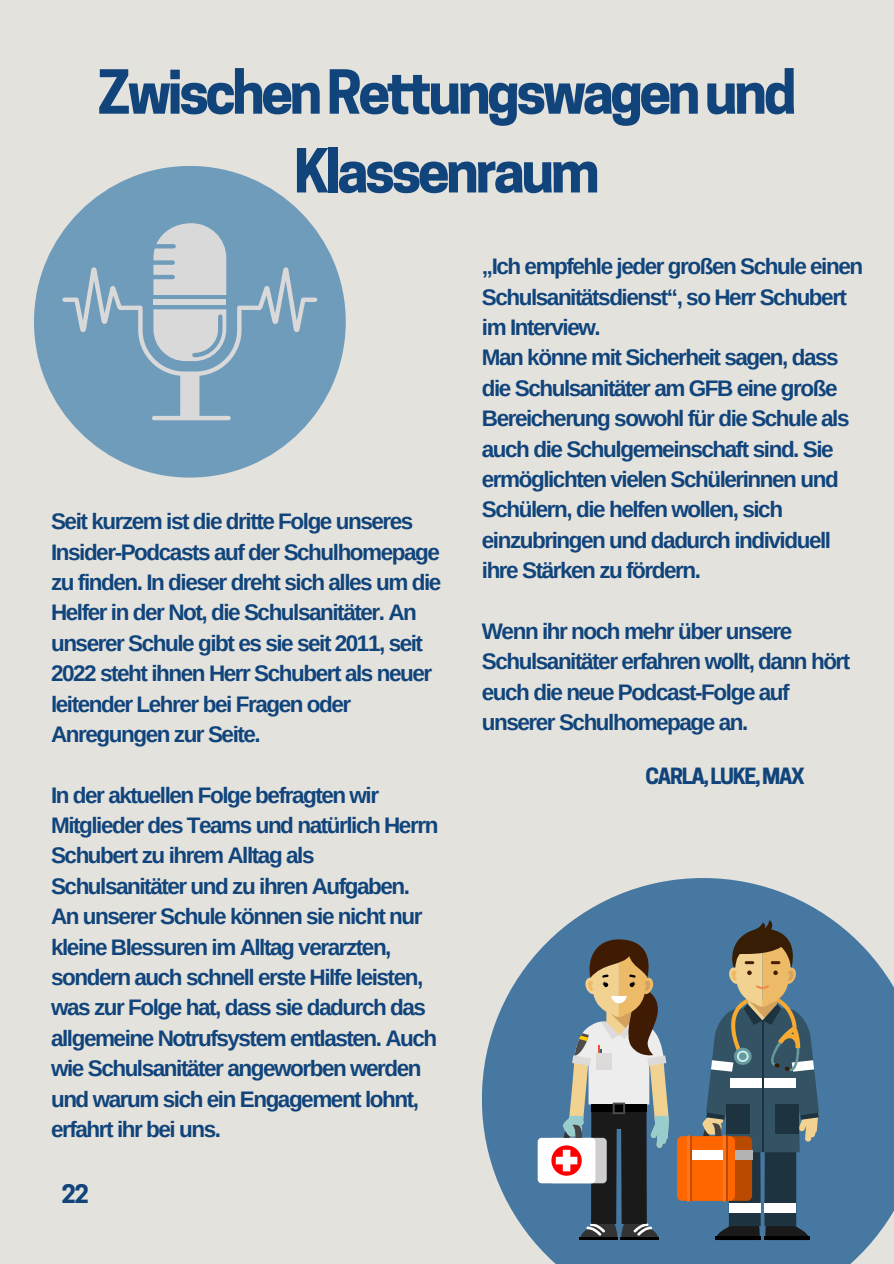
<style>
.page{position:relative;width:894px;height:1264px;background:#fff}
.page>*{position:absolute;margin:0;border:0;box-sizing:border-box;transform-origin:0 0}
.t1{font:700 57px/78.8px "Cooper Hewitt";letter-spacing:-.065em;color:#10447b;text-align:center}
.t2{font:700 24px "Cooper Hewitt";color:#10447b}
.t3{font:700 22.5px/30.3px "Arimo";letter-spacing:-.065em;color:#10447b}
.t4{font:700 21px "Cooper Hewitt";letter-spacing:-.065em;color:#10447b}
</style>
<div class="page">
<div style="left:0;top:0;width:893px;height:1263px;background:#e4e2dd"></div>
<svg style="left:482px;top:878px;width:411px;height:385px;fill:#4678a1"></svg>
<div style="left:537px;top:1137px;width:58px;height:46px;background:#fff;border-radius:4px"></div>
<svg style="left:551px;top:1145px;width:30px;height:30px"></svg>
<svg style="left:555px;top:939px;width:114px;height:300px"></svg>
<div style="left:677px;top:1136px;width:57px;height:64px;background:#f60;border-radius:5px"></div>
<svg style="left:702px;top:920px;width:116px;height:319px;background:#606b6e"></svg>
<hr style="left:688px;top:1136px;width:3px;height:64px;background:#ba4a00">
<svg style="left:686px;top:1135px;width:4px;height:66px"></svg>
<hr style="left:724px;top:1136px;width:3px;height:64px;background:#ba4a00">
<hr style="left:722px;top:1135px;width:3px;height:66px;background:#ff751a;border-radius:2px">
<div style="left:691px;top:1150px;width:31px;height:9px;background:#fff"></div>
<div style="left:734px;top:1150px;width:17px;height:9px;background:#b3b3b3"></div>
<div style="left:34px;top:166px;width:311px;height:311px;background:#6f9cbb;border-radius:50%"></div>
<svg style="left:62px;top:223px;width:255px;height:197px"></svg>
<h1 class="t1" style="left:97px;top:60px;width:701px">ZwischenRettungswagenund<br>Klassenraum</h1>
<p class="t3" style="left:51px;top:506px;width:392px">Seit kurzem ist die dritte Folge unseres Insider-Podcasts auf der Schulhomepage zu finden. In dieser dreht sich alles um die Helfer in der Not, die Schulsanitäter. An unserer Schule gibt es sie seit 2011, seit 2022 steht ihnen Herr Schubert als neuer leitender Lehrer bei Fragen oder Anregungen zur Seite.</p>
<p class="t3" style="left:51px;top:779px;width:389px">In der aktuellen Folge befragten wir Mitglieder des Teams und natürlich Herrn Schubert zu ihrem Alltag als Schulsanitäter und zu ihren Aufgaben.</p>
<p class="t3" style="left:51px;top:901px;width:387px">An unserer Schule können sie nicht nur kleine Blessuren im Alltag verarzten, sondern auch schnell erste Hilfe leisten, was zur Folge hat, dass sie dadurch das allgemeine Notrufsystem entlasten. Auch wie Schulsanitäter angeworben werden und warum sich ein Engagement lohnt, erfahrt ihr bei uns.</p>
<h2 class="t2" style="left:61px;top:1185px;width:29px">22</h2>
<p class="t3" style="left:481px;top:251px;width:382px">„Ich empfehle jeder großen Schule einen<br>Schulsanitätsdienst“, so Herr Schubert im Interview.</p>
<p class="t3" style="left:481px;top:342px;width:369px">Man könne mit Sicherheit sagen, dass die Schulsanitäter am GFB eine große Bereicherung sowohl für die Schule als auch die Schulgemeinschaft sind. Sie ermöglichten vielen Schülerinnen und Schülern, die helfen wollen, sich einzubringen und dadurch individuell ihre Stärken zu fördern.</p>
<p class="t3" style="left:481px;top:616px;width:370px">Wenn ihr noch mehr über unsere<br>Schulsanitäter erfahren wollt, dann hört euch die neue Podcast-Folge auf unserer Schulhomepage an.</p>
<p class="t4" style="left:645px;top:768px;width:161px">CARLA,LUKE,MAX</p>
</div>
